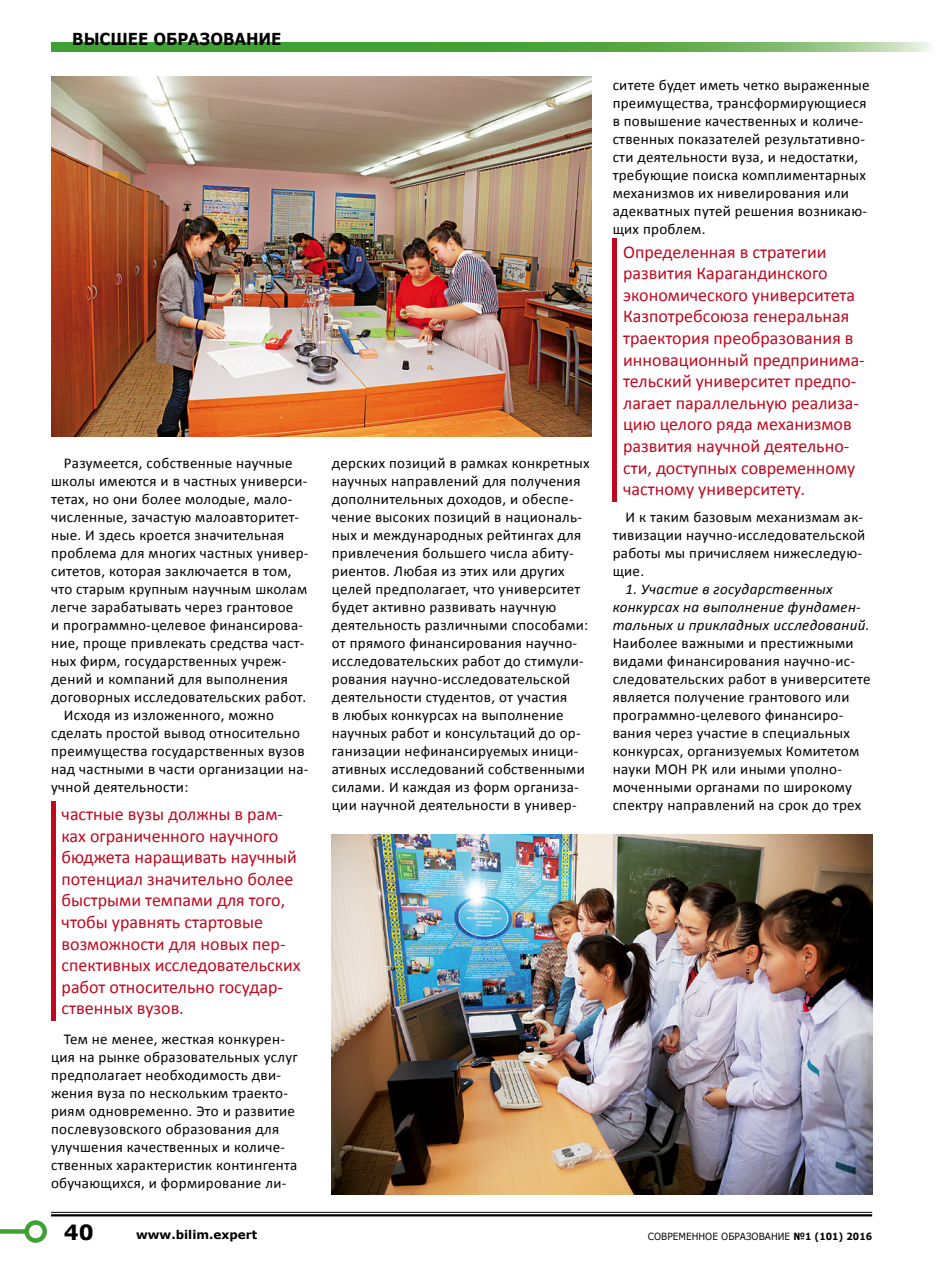
<style>
.page{position:relative;width:936px;height:1263px;background:#fff}
.page>*{position:absolute;margin:0;border:0;box-sizing:border-box;transform-origin:0 0}
.t1{font:700 21px "Verdana";color:#000}
.t2{font:18px/21.6px "Calibri";color:#c0081f}
.t3{font:700 16.5px "Verdana";letter-spacing:-.005em;color:#000;scale:.91 1}
.t4{font:15px/18px "Calibri";letter-spacing:.02em;color:#000}
.t5{font:italic 15px/18px "Calibri";letter-spacing:.02em;color:#000}
.t6{font:700 12px "Verdana";color:#000}
.t7{font:9.9px "Verdana";color:#000;scale:.91 1}
.s1{font-weight:700}
</style>
<div class="page">
<img style="left:51px;top:77px;width:540px;height:360px">
<img style="left:332px;top:834px;width:540px;height:361px">
<div style="left:51px;top:800px;width:5px;height:220px;background:#c0081f"></div>
<div style="left:612px;top:238px;width:5px;height:263px;background:#c0081f"></div>
<hr style="left:51px;top:1212px;width:821px;height:1px;background:#000">
<hr style="left:51px;top:1214px;width:821px;height:2px;background:#000">
<svg style="left:51px;top:43px;width:880px;height:8px;background:#5cac4d"></svg>
<div style="left:0;top:1229px;width:27px;height:5px;background:#3fa033"></div>
<div style="left:24px;top:1220px;width:23px;height:23px;border:4px solid #3fa033;border-radius:50%"></div>
<p class="t3" style="left:72px;top:27px;width:231px">ВЫСШЕЕ ОБРАЗОВАНИЕ</p>
<p class="t4" style="left:64px;top:454px;width:230px">Разумеется, собственные научные</p>
<p class="t4" style="left:51px;top:472px;width:258px">школы имеются и в частных универси-</p>
<p class="t4" style="left:51px;top:490px;width:243px">тетах, но они более молодые, мало-</p>
<p class="t4" style="left:51px;top:508px;width:250px">численные, зачастую малоавторитет-</p>
<p class="t4" style="left:51px;top:526px;width:235px">ные. И здесь кроется значительная</p>
<p class="t4" style="left:51px;top:544px;width:259px">проблема для многих частных универ-</p>
<p class="t4" style="left:51px;top:562px;width:242px">ситетов, которая заключается в том,</p>
<p class="t4" style="left:51px;top:580px;width:257px">что старым крупным научным школам</p>
<p class="t4" style="left:51px;top:598px;width:244px">легче зарабатывать через грантовое</p>
<p class="t4" style="left:51px;top:616px;width:253px">и программно-целевое финансирова-</p>
<p class="t4" style="left:51px;top:634px;width:255px">ние, проще привлекать средства част-</p>
<p class="t4" style="left:51px;top:652px;width:237px">ных фирм, государственных учреж-</p>
<p class="t4" style="left:51px;top:670px;width:238px">дений и компаний для выполнения</p>
<p class="t4" style="left:51px;top:688px;width:256px">договорных исследовательских работ.</p>
<p class="t4" style="left:64px;top:706px;width:212px">Исходя из изложенного, можно</p>
<p class="t4" style="left:51px;top:724px;width:250px">сделать простой вывод относительно</p>
<p class="t4" style="left:51px;top:742px;width:255px">преимущества государственных вузов</p>
<p class="t4" style="left:51px;top:760px;width:259px">над частными в части организации на-</p>
<p class="t4" style="left:51px;top:778px;width:139px">учной деятельности:</p>
<p class="t2" style="left:62px;top:803px;width:240px">частные вузы должны в рам&shy;ках ограниченного научного бюджета наращивать научный потенциал значительно более быстрыми темпами для того, чтобы уравнять стартовые возможности для новых пер&shy;спективных исследовательских работ относительно государ&shy;ственных вузов.</p>
<p class="t4" style="left:51px;top:1030px;width:248px;text-indent:13px">Тем не менее, жесткая конкурен&shy;ция на рынке образовательных услуг предполагает необходимость дви&shy;жения вуза по нескольким траекто&shy;риям одновременно. Это и развитие послевузовского образования для улучшения качественных и количе&shy;ственных характеристик контингента обучающихся, и формирование ли-</p>
<p class="t4" style="left:332px;top:454px;width:259px">дерских позиций в рамках конкретных научных направлений для получения дополнительных доходов, и обеспе&shy;чение высоких позиций в националь&shy;ных и международных рейтингах для привлечения большего числа абиту&shy;риентов. Любая из этих или других целей предполагает, что университет будет активно развивать научную деятельность различными способами: от прямого финансирования научно&shy;исследовательских работ до стимули&shy;рования научно-исследовательской деятельности студентов, от участия<br>в любых конкурсах на выполнение научных работ и консультаций до ор&shy;ганизации нефинансируемых иници&shy;ативных исследований собственными силами. И каждая из форм организа&shy;ции научной деятельности в универ-</p>
<p class="t4" style="left:612px;top:76px;width:258px">ситете будет иметь четко выраженные преимущества, трансформирующиеся в повышение качественных и количе&shy;ственных показателей результативно&shy;сти деятельности вуза, и недостатки, требующие поиска комплиментарных механизмов их нивелирования или адекватных путей решения возникаю&shy;щих проблем.</p>
<p class="t2" style="left:623px;top:241px;width:243px">Определенная в стратегии развития Карагандинского экономического университета<br>Казпотребсоюза генеральная траектория преобразования в инновационный предпринима&shy;тельский университет предпо&shy;лагает параллельную реализа&shy;цию целого ряда механизмов развития научной деятельно&shy;сти, доступных современному частному университету.</p>
<p class="t4" style="left:612px;top:508px;width:254px;text-indent:13px">И к таким базовым механизмам ак&shy;тивизации научно-исследовательской работы мы причисляем нижеследую&shy;щие.</p>
<p class="t5" style="left:612px;top:579px;width:258px;text-indent:13px">1. Участие в государственных конкурсах на выполнение фундамен&shy;тальных и прикладных исследований.</p>
<p class="t4" style="left:612px;top:634px;width:259px">Наиболее важными и престижными видами финансирования научно-ис&shy;следовательских работ в университете является получение грантового или программно-целевого финансиро&shy;вания через участие в специальных конкурсах, организуемых Комитетом науки МОН РК или иными уполно&shy;моченными органами по широкому спектру направлений на срок до трех</p>
<h1 class="t1" style="left:64px;top:1217px;width:31px">40</h1>
<p class="t6" style="left:136px;top:1226px;width:123px">www.bilim.expert</p>
<p class="t7" style="left:647px;top:1229px;width:248px">СОВРЕМЕННОЕ ОБРАЗОВАНИЕ <span class="s1">№1 (101) 2016</span></p>
</div>
